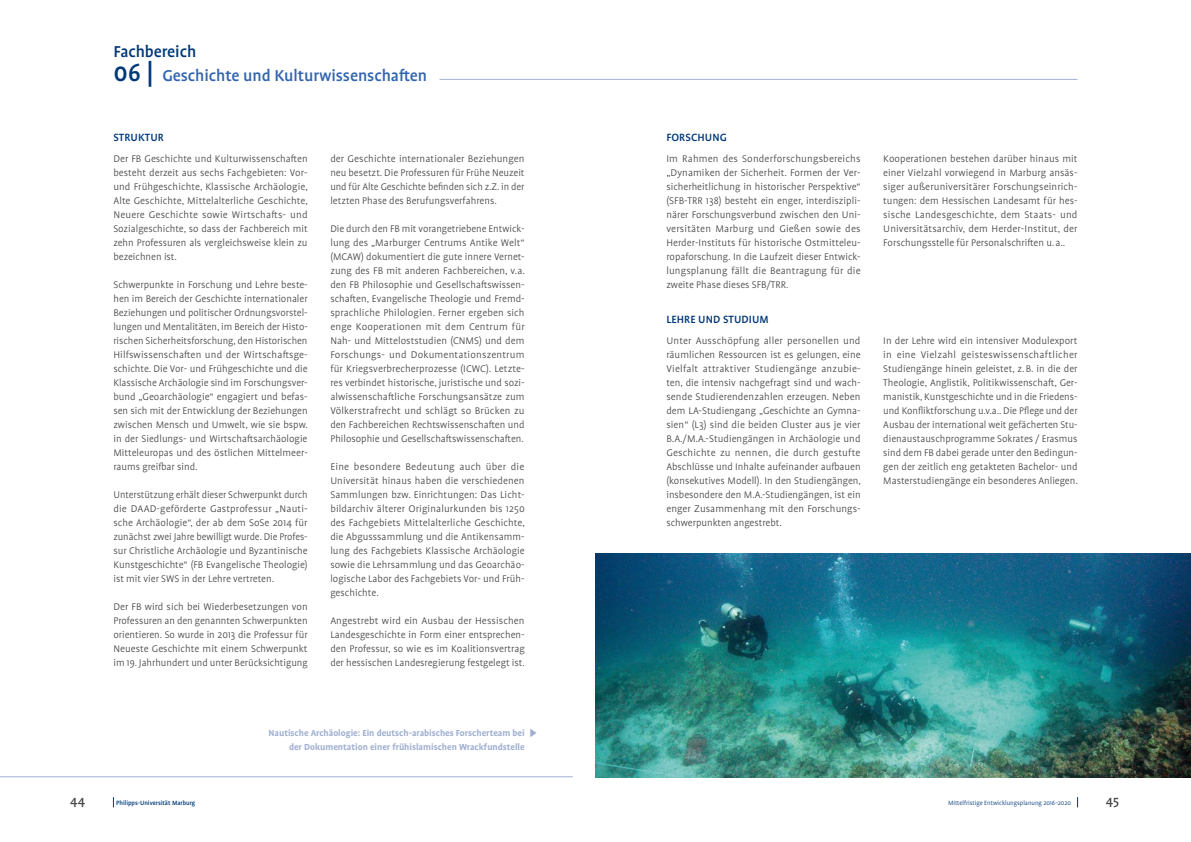
<style>
.page{position:relative;width:1191px;height:842px;background:#fff}
.page>*{position:absolute;margin:0;border:0;box-sizing:border-box;transform-origin:0 0}
.t1{font:500 18px/24px "Profile Pro";letter-spacing:-.005em;color:#3265af}
.t2{font:500 14px "Profile Pro";color:#494948}
.t3{font:500 12px "Profile Pro";letter-spacing:.01em;color:#003978}
.t4{font:300 11px/14px "Profile Pro";color:#494948;text-align:justify}
.t5{font:700 10px/14px "Profile Pro";color:#a1b0d1;text-align:right}
.t6{font:300 7px "Profile Pro";letter-spacing:-.005em;color:#003978}
.t7{font:500 7px "Profile Pro";letter-spacing:-.005em;color:#003978}
.s1{color:#003978}
.s2{font-size:28px;color:#003978}
</style>
<div class="page">
<img style="left:595px;top:554px;width:596px;height:224px">
<svg style="left:530px;top:729px;width:6px;height:8px"></svg>
<hr style="left:0;top:776px;width:573px;height:1px;background:#a1b0d1">
<hr style="left:439px;top:79px;width:638px;height:1px;background:#a1b0d1">
<h1 class="t1" style="left:113px;top:40px;width:315px"><span class="s1">Fachbereich<br></span><span class="s2">06 |</span> Geschichte und Kulturwissenschaften</h1>
<p class="t3" style="left:113px;top:130px;width:52px">STRUKTUR</p>
<p class="t4" style="left:113px;top:152px;width:196px">Der FB Geschichte und Kulturwissenschaften besteht derzeit aus sechs Fachgebieten: Vor&shy;und Frühgeschichte, Klassische Archäologie, Alte Geschichte, Mittelalterliche Geschichte, Neuere Geschichte sowie Wirtschafts- und Sozialgeschichte, so dass der Fachbereich mit zehn Professuren als vergleichsweise klein zu bezeichnen ist.</p>
<p class="t4" style="left:113px;top:278px;width:196px">Schwerpunkte in Forschung und Lehre beste&shy;hen im Bereich der Geschichte internationaler Beziehungen und politischer Ordnungsvorstel&shy;lungen und Mentalitäten, im Bereich der Histo&shy;rischen Sicherheitsforschung, den Historischen Hilfswissenschaften und der Wirtschaftsge&shy;schichte. Die Vor- und Frühgeschichte und die Klassische Archäologie sind im Forschungsver&shy;bund „Geoarchäologie“ engagiert und befas&shy;sen sich mit der Entwicklung der Beziehungen zwischen Mensch und Umwelt, wie sie bspw. in der Siedlungs- und Wirtschaftsarchäologie Mitteleuropas und des östlichen Mittelmeer&shy;raums greifbar sind.</p>
<p class="t4" style="left:113px;top:488px;width:196px">Unterstützung erhält dieser Schwerpunkt durch die DAAD-geförderte Gastprofessur „Nauti&shy;sche Archäologie“, der ab dem SoSe 2014 für zunächst zwei Jahre bewilligt wurde. Die Profes&shy;sur Christliche Archäologie und Byzantinische Kunstgeschichte“ (FB Evangelische Theologie) ist mit vier SWS in der Lehre vertreten.</p>
<p class="t4" style="left:113px;top:600px;width:196px">Der FB wird sich bei Wiederbesetzungen von Professuren an den genannten Schwerpunkten orientieren. So wurde in 2013 die Professur für Neueste Geschichte mit einem Schwerpunkt im 19. Jahrhundert und unter Berücksichtigung</p>
<p class="t4" style="left:330px;top:152px;width:196px">der Geschichte internationaler Beziehungen neu besetzt. Die Professuren für Frühe Neuzeit und für Alte Geschichte befinden sich z.Z. in der letzten Phase des Berufungsverfahrens.</p>
<p class="t4" style="left:330px;top:222px;width:196px">Die durch den FB mit vorangetriebene Entwick&shy;lung des „Marburger Centrums Antike Welt“ (MCAW) dokumentiert die gute innere Vernet&shy;zung des FB mit anderen Fachbereichen, v.a. den FB Philosophie und Gesellschaftswissen&shy;schaften, Evangelische Theologie und Fremd&shy;sprachliche Philologien. Ferner ergeben sich enge Kooperationen mit dem Centrum für Nah- und Mitteloststudien (CNMS) und dem Forschungs- und Dokumentationszentrum für Kriegsverbrecherprozesse (ICWC). Letzte&shy;res verbindet historische, juristische und sozi&shy;alwissenschaftliche Forschungsansätze zum Völkerstrafrecht und schlägt so Brücken zu den Fachbereichen Rechtswissenschaften und Philosophie und Gesellschaftswissenschaften.</p>
<p class="t4" style="left:330px;top:460px;width:196px">Eine besondere Bedeutung auch über die Universität hinaus haben die verschiedenen Sammlungen bzw. Einrichtungen: Das Licht&shy;bildarchiv älterer Originalurkunden bis 1250 des Fachgebiets Mittelalterliche Geschichte, die Abgusssammlung und die Antikensamm&shy;lung des Fachgebiets Klassische Archäologie sowie die Lehrsammlung und das Geoarchäo&shy;logische Labor des Fachgebiets Vor- und Früh&shy;geschichte.</p>
<p class="t4" style="left:330px;top:614px;width:196px">Angestrebt wird ein Ausbau der Hessischen Landesgeschichte in Form einer entsprechen&shy;den Professur, so wie es im Koalitionsvertrag der hessischen Landesregierung festgelegt ist.</p>
<p class="t5" style="left:268px;top:726px;width:257px">Nautische Archäologie: Ein deutsch-arabisches Forscherteam bei der Dokumentation einer frühislamischen Wrackfundstelle</p>
<p class="t3" style="left:666px;top:130px;width:62px">FORSCHUNG</p>
<p class="t4" style="left:666px;top:152px;width:196px">Im Rahmen des Sonderforschungsbereichs „Dynamiken der Sicherheit. Formen der Ver&shy;sicherheitlichung in historischer Perspektive“ (SFB-TRR 138) besteht ein enger, interdiszipli&shy;närer Forschungsverbund zwischen den Uni&shy;versitäten Marburg und Gießen sowie des Herder-Instituts für historische Ostmitteleu&shy;ropaforschung. In die Laufzeit dieser Entwick&shy;lungsplanung fällt die Beantragung für die zweite Phase dieses SFB/TRR.</p>
<p class="t4" style="left:883px;top:152px;width:196px">Kooperationen bestehen darüber hinaus mit einer Vielzahl vorwiegend in Marburg ansäs&shy;siger außeruniversitärer Forschungseinrich&shy;tungen: dem Hessischen Landesamt für hes&shy;sische Landesgeschichte, dem Staats- und Universitätsarchiv, dem Herder-Institut, der Forschungsstelle für Personalschriften u.a..</p>
<p class="t3" style="left:666px;top:312px;width:104px">LEHRE UND STUDIUM</p>
<p class="t4" style="left:666px;top:334px;width:196px">Unter Ausschöpfung aller personellen und räumlichen Ressourcen ist es gelungen, eine Vielfalt attraktiver Studiengänge anzubie&shy;ten, die intensiv nachgefragt sind und wach&shy;sende Studierendenzahlen erzeugen. Neben dem LA-Studiengang „Geschichte an Gymna&shy;sien“ (L3) sind die beiden Cluster aus je vier B.A./M.A.-Studiengängen in Archäologie und Geschichte zu nennen, die durch gestufte Abschlüsse und Inhalte aufeinander aufbauen (konsekutives Modell). In den Studiengängen, insbesondere den M.A.-Studiengängen, ist ein enger Zusammenhang mit den Forschungs&shy;schwerpunkten angestrebt.</p>
<p class="t4" style="left:883px;top:334px;width:196px">In der Lehre wird ein intensiver Modulexport in eine Vielzahl geisteswissenschaftlicher Studiengänge hinein geleistet, z.B. in die der Theologie, Anglistik, Politikwissenschaft, Ger&shy;manistik, Kunstgeschichte und in die Friedens&shy;und Konfliktforschung u.v.a.. Die Pflege und der Ausbau der international weit gefächerten Stu&shy;dienaustauschprogramme Sokrates / Erasmus sind dem FB dabei gerade unter den Bedingun&shy;gen der zeitlich eng getakteten Bachelor- und Masterstudiengänge ein besonderes Anliegen.</p>
<p class="t2" style="left:70px;top:792px;width:17px">44</p>
<p class="t7" style="left:116px;top:799px;width:81px">Philipps-Universität Marburg</p>
<p class="t6" style="left:948px;top:799px;width:124px">Mittelfristige Entwicklungsplanung 2016–2020</p>
<p class="t2" style="left:1106px;top:792px;width:15px">45</p>
</div>
